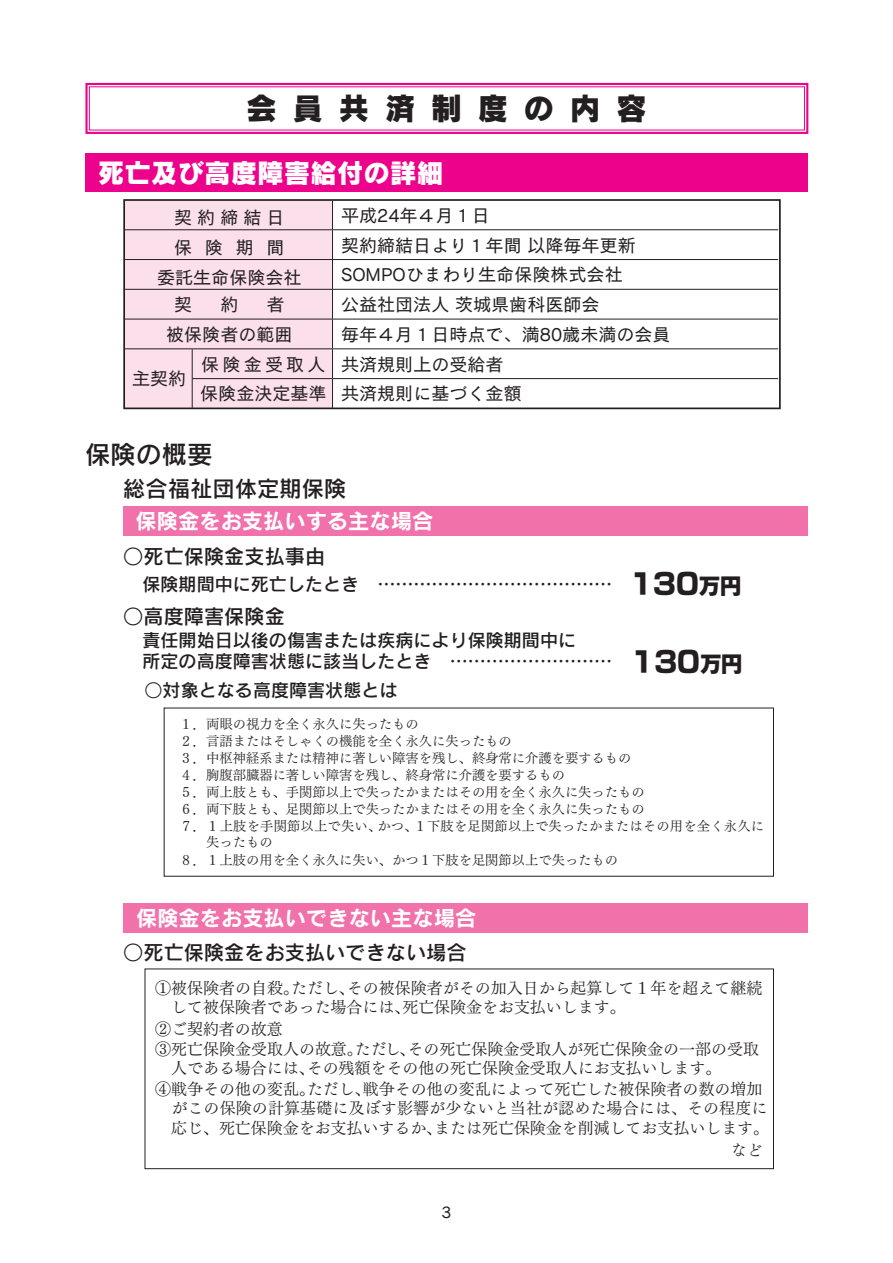
<style>
.page{position:relative;width:893px;height:1263px;background:#fff}
.page>*{position:absolute;margin:0;border:0;box-sizing:border-box;transform-origin:0 0}
.t1{font:30.9px "Rodin Pro EB";letter-spacing:.5em;color:#231f20}
.t2{font:26.55px "Rodin Pro EB";color:#fff}
.t3{font:25.5px "Rodin Pro DB";color:#231f20}
.t4{font:22.35px "Rodin Pro DB";color:#231f20}
.t5{font:21.3px "Rodin Pro B";color:#fff}
.t6{font:20.25px "Rodin Pro DB";color:#231f20}
.t7{font:18px/29.7px "Cezanne Pro M";color:#231f20}
.t8{font:18px/21.8px "Rodin Pro DB";color:#231f20}
.t9{font:15.9px/19.2px "Tsuku Min Pro R";color:#231f20}
.t10{font:15.9px "Cezanne Pro N M";color:#231f20}
.t11{font:13.35px/16.8px "Tsuku Min Pro R";color:#231f20}
.s1{font-family:"New Rodin Pro EB";font-size:27.6px}
.s2{font-family:"New Rodin Pro EB";font-size:21.3px}
</style>
<div class="page">
<div style="left:123px;top:506px;width:685px;height:29px;background:#f171ab"></div>
<svg style="left:85px;top:82px;width:724px;height:52px"></svg>
<div style="left:124px;top:902px;width:684px;height:30px;background:#f171ab"></div>
<div style="left:145px;top:968px;width:629px;height:201px;border:1px solid #231f20"></div>
<div style="left:85px;top:153px;width:723px;height:39px;background:#ed028c"></div>
<hr style="left:125px;top:229px;width:653px;height:1px;background:#231f20">
<hr style="left:125px;top:259px;width:653px;height:1px;background:#231f20">
<hr style="left:125px;top:289px;width:653px;height:1px;background:#231f20">
<hr style="left:125px;top:319px;width:653px;height:1px;background:#231f20">
<hr style="left:333px;top:348px;width:445px;height:1px;background:#231f20">
<hr style="left:333px;top:378px;width:445px;height:1px;background:#231f20">
<div style="left:126px;top:202px;width:207px;height:204px;background:#fbdfeb"></div>
<div style="left:123px;top:199px;width:658px;height:210px;border:2px solid #231f20"></div>
<h1 class="t1" style="left:246px;top:87px;width:402px">会員共済制度の内容</h1>
<h2 class="t2" style="left:98px;top:154px;width:347px">死亡及び高度障害給付の詳細</h2>
<p class="t7" style="left:174px;top:202px;width:112px">契約締結日</p>
<p class="t7" style="left:341px;top:200px;width:150px">平成24年４月１日</p>
<p class="t7" style="left:174px;top:232px;width:112px">保険期間</p>
<p class="t7" style="left:341px;top:229px;width:296px">契約締結日より１年間 以降毎年更新</p>
<p class="t7" style="left:157px;top:262px;width:146px">委託生命保険会社</p>
<p class="t7" style="left:341px;top:259px;width:283px">SOMPOひまわり生命保険株式会社</p>
<p class="t7" style="left:174px;top:289px;width:20px">契</p>
<p class="t7" style="left:220px;top:289px;width:20px">約</p>
<p class="t7" style="left:267px;top:289px;width:20px">者</p>
<p class="t7" style="left:341px;top:289px;width:260px">公益社団法人 茨城県歯科医師会</p>
<p class="t7" style="left:166px;top:319px;width:128px">被保険者の範囲</p>
<p class="t7" style="left:341px;top:319px;width:331px">毎年４月１日時点で、満80歳未満の会員</p>
<p class="t7" style="left:132px;top:363px;width:56px">主契約</p>
<p class="t7" style="left:200px;top:349px;width:323px;text-indent:141px">共済規則上の受給者保険金決定基準 共済規則に基づく金額</p>
<p class="t7" style="left:201px;top:349px;width:126px">保険金受取人</p>
<h3 class="t3" style="left:85px;top:438px;width:129px">保険の概要</h3>
<h3 class="t4" style="left:123px;top:473px;width:225px">総合福祉団体定期保険</h3>
<h3 class="t5" style="left:136px;top:506px;width:299px">保険金をお支払いする主な場合</h3>
<p class="t6" style="left:123px;top:543px;width:203px">○死亡保険金支払事由</p>
<p class="t8" style="left:142px;top:572px;width:601px">保険期間中に死亡したとき　…………………………………　<span class="s1">130</span><span class="s2">万円</span></p>
<p class="t6" style="left:123px;top:603px;width:163px">○高度障害保険金</p>
<p class="t8" style="left:142px;top:628px;width:602px">責任開始日以後の傷害または疾病により保険期間中に<br>所定の高度障害状態に該当したとき　……………………… <span class="s1">130</span><span class="s2">万円</span></p>
<p class="t8" style="left:145px;top:678px;width:254px">○対象となる高度障害状態とは</p>
<p class="t11" style="left:180px;top:714px;width:586px">１．両眼の視力を全く永久に失ったもの<br>２．言語またはそしゃくの機能を全く永久に失ったもの<br>３．中枢神経系または精神に著しい障害を残し、終身常に介護を要するもの<br>４．胸腹部臓器に著しい障害を残し、終身常に介護を要するもの<br>５．両上肢とも、手関節以上で失ったかまたはその用を全く永久に失ったもの<br>６．両下肢とも、足関節以上で失ったかまたはその用を全く永久に失ったもの<br>７．１上肢を手関節以上で失い、かつ、１下肢を足関節以上で失ったかまたはその用を全く永久に　　失ったもの</p>
<p class="t11" style="left:180px;top:850px;width:440px">８．１上肢の用を全く永久に失い、かつ１下肢を足関節以上で失ったもの</p>
<h3 class="t5" style="left:136px;top:903px;width:342px">保険金をお支払いできない主な場合</h3>
<p class="t6" style="left:123px;top:938px;width:345px">○死亡保険金をお支払いできない場合</p>
<p class="t9" style="left:155px;top:977px;width:609px">①被保険者の自殺。ただし、その被保険者がその加入日から起算して１年を超えて継続　して被保険者であった場合には、死亡保険金をお支払いします。</p>
<p class="t9" style="left:155px;top:1017px;width:605px;line-height:19.6px">②ご契約者の故意<br>③死亡保険金受取人の故意。ただし、その死亡保険金受取人が死亡保険金の一部の受取　人である場合には、その残額をその他の死亡保険金受取人にお支払いします。</p>
<p class="t9" style="left:155px;top:1078px;width:615px">④戦争その他の変乱。ただし、戦争その他の変乱によって死亡した被保険者の数の増加　がこの保険の計算基礎に及ぼす影響が少ないと当社が認めた場合には、その程度に　応じ、死亡保険金をお支払いするか、または死亡保険金を削減してお支払いします。</p>
<p class="t9" style="left:731px;top:1138px;width:33px">など</p>
<p class="t10" style="left:442px;top:1202px;width:11px">3</p>
</div>
